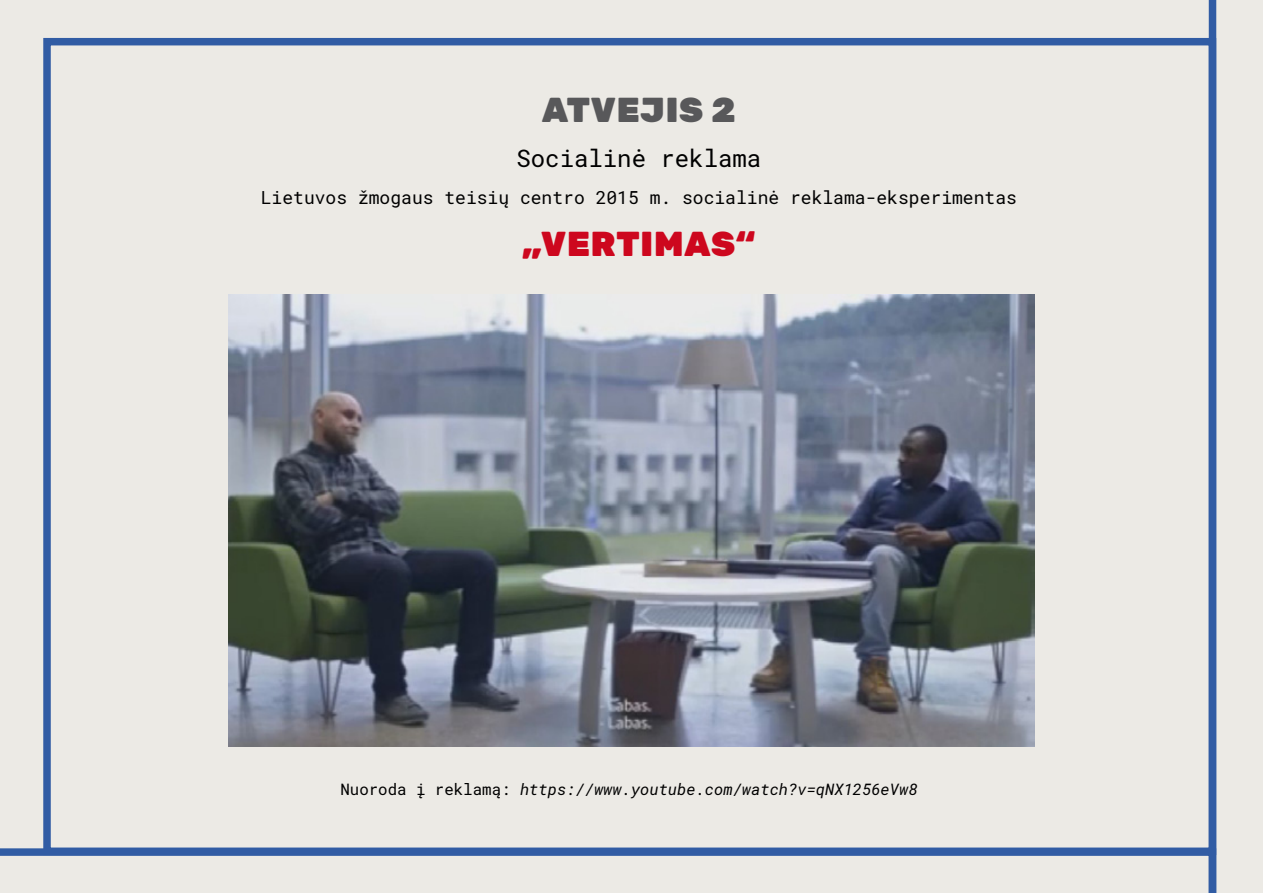
<style>
.page{position:relative;width:1263px;height:893px;background:#eceae5}
.page>*{position:absolute;margin:0;border:0;box-sizing:border-box;transform-origin:0 0}
.t1{font:900 34.5px "Rubik";letter-spacing:.025em;color:#cd071e}
.t2{font:900 34.5px "Rubik";letter-spacing:.025em;color:#58585a}
.t3{font:24px "Roboto Mono";color:#000}
.t4{font:18px "Roboto Mono";color:#000}
.t5{font:italic 15.75px "Roboto Mono";color:#000}
.s1{font-style:normal}
</style>
<div class="page">
<div style="left:43px;top:38px;width:1173px;height:817px;border:8px solid #315ca4"></div>
<svg style="left:1209px;top:0;width:8px;height:893px;background:#3e66a8"></svg>
<svg style="left:0;top:848px;width:1216px;height:45px"></svg>
<img style="left:229px;top:294px;width:805px;height:452px">
<h1 class="t2" style="left:542px;top:89px;width:195px">ATVEJIS 2</h1>
<h2 class="t3" style="left:516px;top:141px;width:246px">Socialinė reklama</h2>
<p class="t4" style="left:261px;top:185px;width:758px">Lietuvos žmogaus teisių centro 2015 m. socialinė reklama-eksperimentas</p>
<h1 class="t1" style="left:522px;top:223px;width:235px">„VERTIMAS“</h1>
<p class="t5" style="left:340px;top:778px;width:579px"><span class="s1">Nuoroda į reklamą:</span> https://www.youtube.com/watch?v=qNX1256eVw8</p>
</div>
